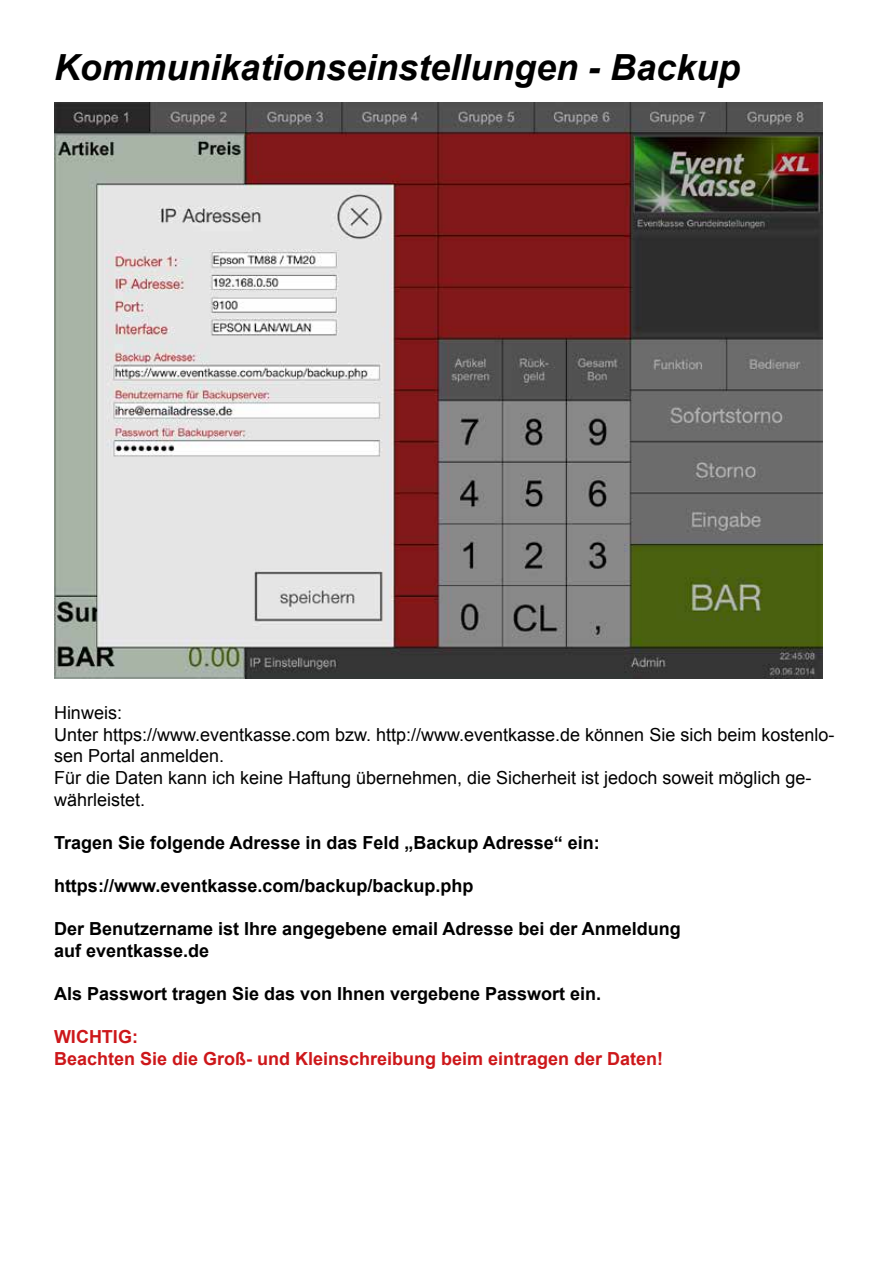
<style>
.page{position:relative;width:893px;height:1263px;background:#fff}
.page>*{position:absolute;margin:0;border:0;box-sizing:border-box;transform-origin:0 0}
.t1{font:italic 700 36px "Arial";color:#000}
.t2{font:700 18px/21.6px "Arial";color:#000}
.t3{font:18px/21.6px "Arial";color:#000}
.t4{font:700 18px/21.6px "Arial";color:#cd171a}
</style>
<div class="page">
<img style="left:54px;top:102px;width:768px;height:576px">
<h1 class="t1" style="left:54px;top:44px;width:688px">Kommunikationseinstellungen - Backup</h1>
<p class="t3" style="left:54px;top:702px;width:782px">Hinweis:<br>Unter https://www.eventkasse.com bzw. http://www.eventkasse.de können Sie sich beim kostenlo&shy;sen Portal anmelden.<br>Für die Daten kann ich keine Haftung übernehmen, die Sicherheit ist jedoch soweit möglich ge&shy;währleistet.</p>
<p class="t2" style="left:54px;top:832px;width:547px">Tragen Sie folgende Adresse in das Feld „Backup Adresse“ ein:</p>
<p class="t2" style="left:54px;top:875px;width:421px">https://www.eventkasse.com/backup/backup.php</p>
<p class="t2" style="left:54px;top:918px;width:628px">Der Benutzername ist Ihre angegebene email Adresse bei der Anmeldung auf eventkasse.de</p>
<p class="t2" style="left:54px;top:983px;width:549px">Als Passwort tragen Sie das von Ihnen vergebene Passwort ein.</p>
<p class="t4" style="left:54px;top:1026px;width:611px">WICHTIG:<br>Beachten Sie die Groß- und Kleinschreibung beim eintragen der Daten!</p>
</div>
